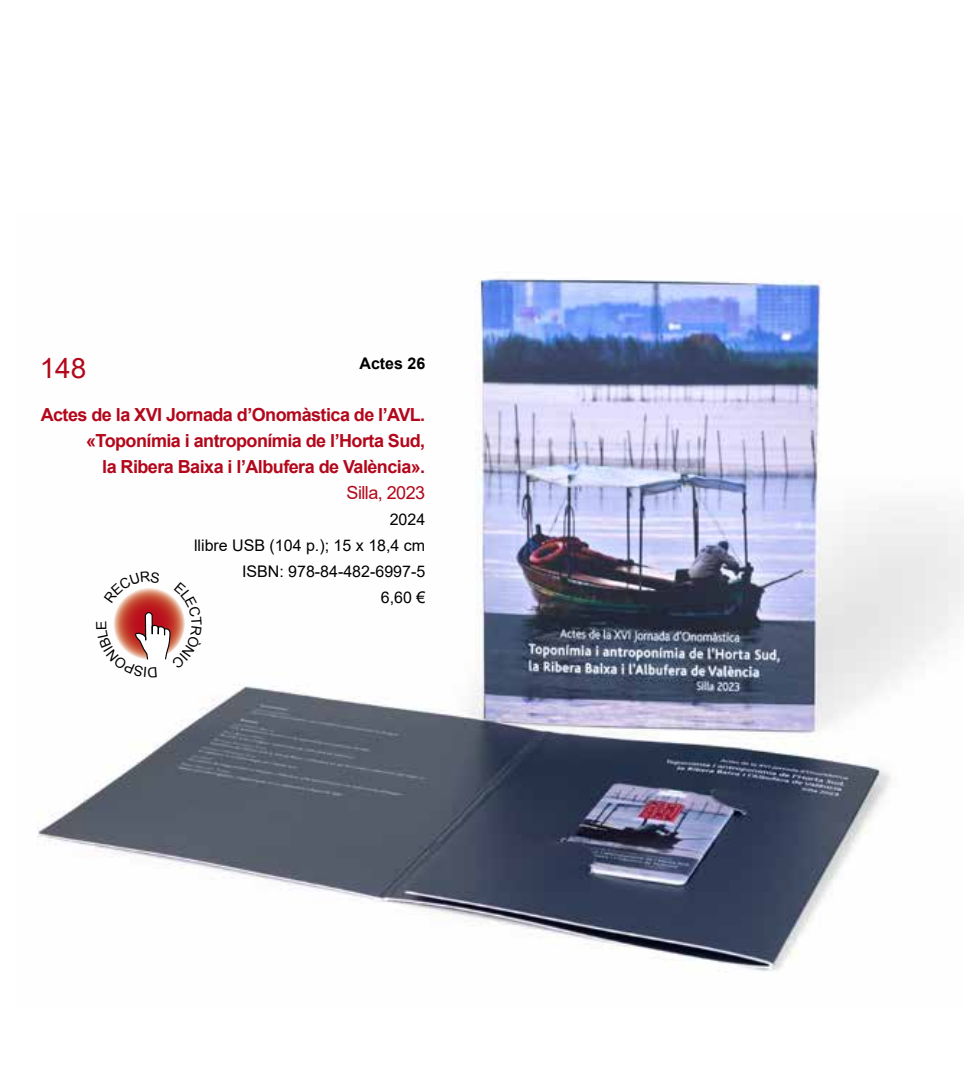
<style>
.page{position:relative;width:964px;height:1078px;background:#fff}
.page>*{position:absolute;margin:0;border:0;box-sizing:border-box;transform-origin:0 0}
.t1{font:28px "Arial";color:#b3071b}
.t2{font:700 18px/26px "Arial";letter-spacing:-.03em;color:#b3071b;text-align:right}
.t3{font:18px "Arial";letter-spacing:-.03em;color:#b3071b}
.t4{font:16px/26px "Arial";color:#000;text-align:right}
.t5{font:700 16px "Arial";color:#000}
</style>
<div class="page">
<img style="left:37px;top:278px;width:927px;height:694px">
<svg style="left:96px;top:571px;width:106px;height:109px"></svg>
<p class="t5" style="left:359px;top:352px;width:67px">Actes 26</p>
<p class="t2" style="left:41px;top:402px;width:386px">Actes de la XVI Jornada d’Onomàstica de l’AVL. «Toponímia i antroponímia de l’Horta Sud,<br>la Ribera Baixa i l’Albufera de València».</p>
<p class="t3" style="left:347px;top:480px;width:80px">Silla, 2023</p>
<p class="t4" style="left:194px;top:506px;width:233px">2024<br>llibre USB (104 p.); 15 x 18,4 cm<br>ISBN: 978-84-482-6997-5<br>6,60 €</p>
<h1 class="t1" style="left:40px;top:348px;width:48px">148</h1>
</div>
